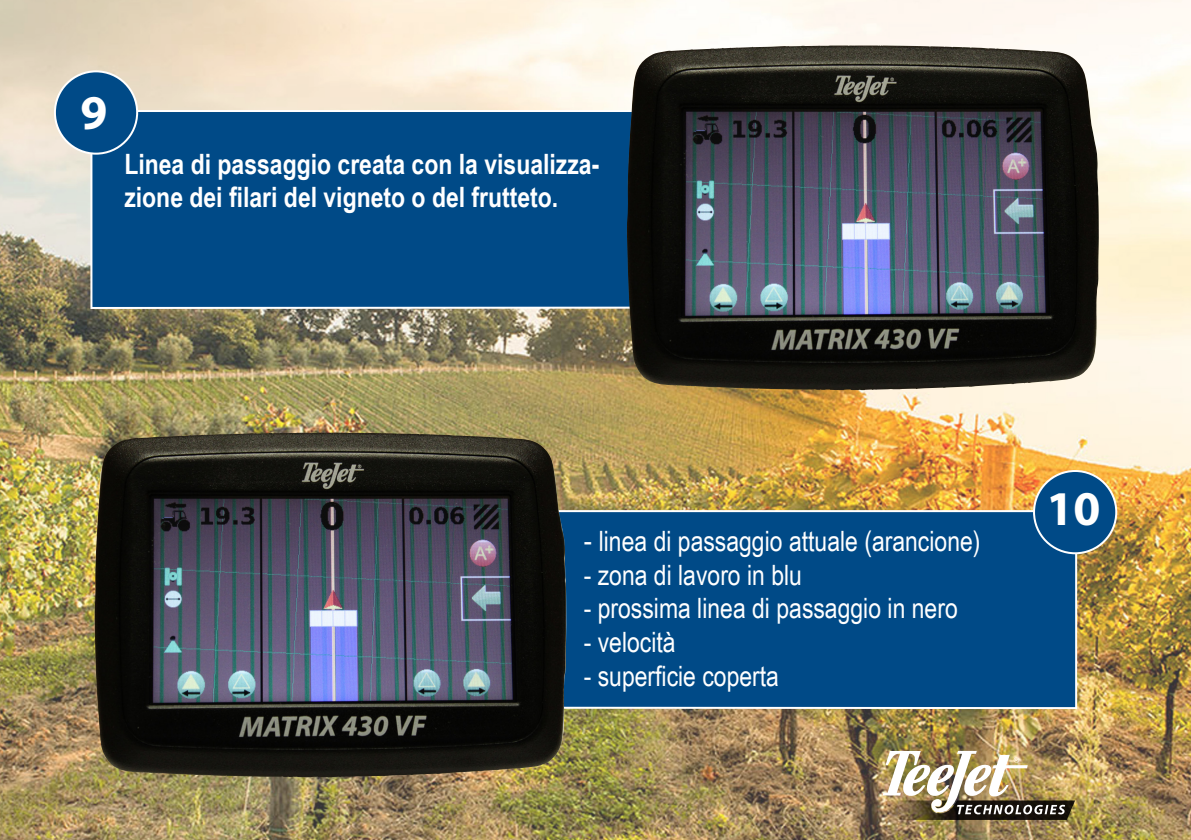
<style>
.page{position:relative;width:1191px;height:840px;background:#fff}
.page>*{position:absolute;margin:0;border:0;box-sizing:border-box;transform-origin:0 0}
.t1{font:700 48.6px "Myriad Pro";color:#fff}
.t2{font:28px "Arial Narrow";color:#fff}
.t3{font:700 28px/33.6px "Arial Narrow";color:#fff}
.s1{font-size:30px}
</style>
<div class="page">
<img style="left:0;top:0;width:1191px;height:839px">
<img style="left:882px;top:750px;width:193px;height:69px">
<div style="left:89px;top:109px;width:537px;height:201px;background:#004a87"></div>
<div style="left:55px;top:71px;width:82px;height:82px;background:#004a87;border-radius:50%"></div>
<div style="left:54px;top:70px;width:84px;height:84px;border:2px solid #fff;border-radius:50%"></div>
<img style="left:626px;top:45px;width:473px;height:345px">
<div style="left:567px;top:509px;width:511px;height:200px;background:#004a87"></div>
<div style="left:1034px;top:470px;width:82px;height:83px;background:#004a87;border-radius:50%"></div>
<div style="left:1033px;top:469px;width:84px;height:85px;border:2px solid #fff;border-radius:50%"></div>
<img style="left:94px;top:432px;width:473px;height:344px">
<p class="t1" style="left:80px;top:80px;width:29px">9</p>
<p class="t3" style="left:124px;top:145px;width:476px">Linea di passaggio creata con la visualizza&shy;zione dei filari del vigneto o del frutteto.</p>
<p class="t2" style="left:584px;top:520px;width:398px"><span class="s1">-</span> linea di passaggio attuale (arancione)</p>
<p class="t2" style="left:584px;top:554px;width:220px">- zona di lavoro in blu</p>
<p class="t2" style="left:584px;top:587px;width:375px">- prossima linea di passaggio in nero</p>
<p class="t2" style="left:584px;top:621px;width:93px">- velocità</p>
<p class="t2" style="left:584px;top:654px;width:197px">- superficie coperta</p>
<p class="t1" style="left:1046px;top:477px;width:56px">10</p>
</div>
